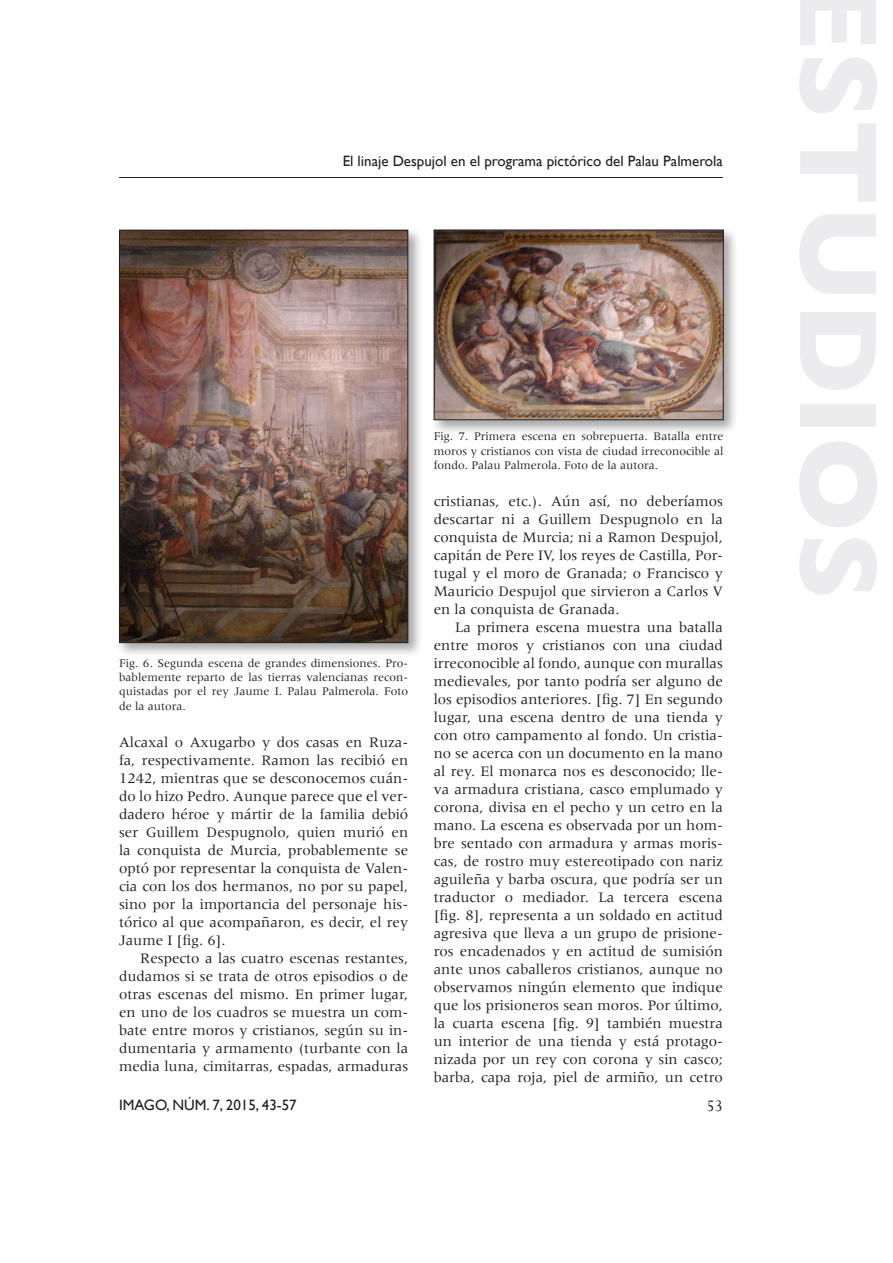
<style>
.page{position:relative;width:893px;height:1263px;background:#fff}
.page>*{position:absolute;margin:0;border:0;box-sizing:border-box;transform-origin:0 0}
.t1{font:18px "Perpetua";color:#231f20}
.Cuerpo{font:15px/18px "Meridien";color:#231f20;text-align:justify}
.t2{font:15px "Gill Sans";color:#231f20}
.pie_foto{font:12px/14.4px "Meridien";color:#231f20;text-align:justify}
</style>
<div class="page">
<hr style="left:119px;top:177px;width:604px;height:1px;background:#231f20">
<div style="left:116px;top:226px;width:307px;height:432px;background:#231f20;opacity:.4"></div>
<img style="left:121px;top:232px;width:285px;height:409px">
<div style="left:119px;top:230px;width:289px;height:413px;border:1px solid #231f20"></div>
<div style="left:431px;top:226px;width:308px;height:209px;background:#231f20;opacity:.4"></div>
<img style="left:436px;top:232px;width:286px;height:186px">
<div style="left:434px;top:230px;width:290px;height:190px;border:1px solid #231f20"></div>
<p class="t2" style="left:343px;top:152px;width:382px">El linaje Despujol en el programa pictórico del Palau Palmerola</p>
<p class="pie_foto" style="left:119px;top:655px;width:291px">Fig. 6. Segunda escena de grandes dimensiones. Pro&shy;bablemente reparto de las tierras valencianas recon&shy;quistadas por el rey Jaume I. Palau Palmerola. Foto de la autora.</p>
<p class="Cuerpo" style="left:119px;top:733px;width:291px">Alcaxal o Axugarbo y dos casas en Ruza&shy;fa, respectivamente. Ramon las recibió en 1242, mientras que se desconocemos cuán&shy;do lo hizo Pedro. Aunque parece que el ver&shy;dadero héroe y mártir de la familia debió ser Guillem Despugnolo, quien murió en la conquista de Murcia, probablemente se optó por representar la conquista de Valen&shy;cia con los dos hermanos, no por su papel, sino por la importancia del personaje his&shy;tórico al que acompañaron, es decir, el rey Jaume I [fig. 6].</p>
<p class="Cuerpo" style="left:119px;top:949px;width:291px;text-indent:21px">Respecto a las cuatro escenas restantes, dudamos si se trata de otros episodios o de otras escenas del mismo. En primer lugar, en uno de los cuadros se muestra un com&shy;bate entre moros y cristianos, según su in&shy;dumentaria y armamento (turbante con la media luna, cimitarras, espadas, armaduras</p>
<p class="t2" style="left:119px;top:1096px;width:179px">IMAGO, NÚM. 7, 2015, 43-57</p>
<p class="pie_foto" style="left:434px;top:429px;width:291px">Fig. 7. Primera escena en sobrepuerta. Batalla entre moros y cristianos con vista de ciudad irreconocible al fondo. Palau Palmerola. Foto de la autora.</p>
<p class="Cuerpo" style="left:434px;top:492px;width:291px">cristianas, etc.). Aún así, no deberíamos descartar ni a Guillem Despugnolo en la conquista de Murcia; ni a Ramon Despujol, capitán de Pere IV, los reyes de Castilla, Por&shy;tugal y el moro de Granada; o Francisco y Mauricio Despujol que sirvieron a Carlos V en la conquista de Granada.</p>
<p class="Cuerpo" style="left:434px;top:618px;width:291px;text-indent:21px">La primera escena muestra una batalla entre moros y cristianos con una ciudad irreconocible al fondo, aunque con murallas medievales, por tanto podría ser alguno de los episodios anteriores. [fig. 7] En segundo lugar, una escena dentro de una tienda y con otro campamento al fondo. Un cristia&shy;no se acerca con un documento en la mano al rey. El monarca nos es desconocido; lle&shy;va armadura cristiana, casco emplumado y corona, divisa en el pecho y un cetro en la mano. La escena es observada por un hom&shy;bre sentado con armadura y armas moris&shy;cas, de rostro muy estereotipado con nariz aguileña y barba oscura, que podría ser un traductor o mediador. La tercera escena [fig. 8], representa a un soldado en actitud agresiva que lleva a un grupo de prisione&shy;ros encadenados y en actitud de sumisión ante unos caballeros cristianos, aunque no observamos ningún elemento que indique que los prisioneros sean moros. Por último, la cuarta escena [fig. 9] también muestra un interior de una tienda y está protago&shy;nizada por un rey con corona y sin casco; barba, capa roja, piel de armiño, un cetro</p>
<p class="t1" style="left:706px;top:1094px;width:18px">53</p>
</div>
